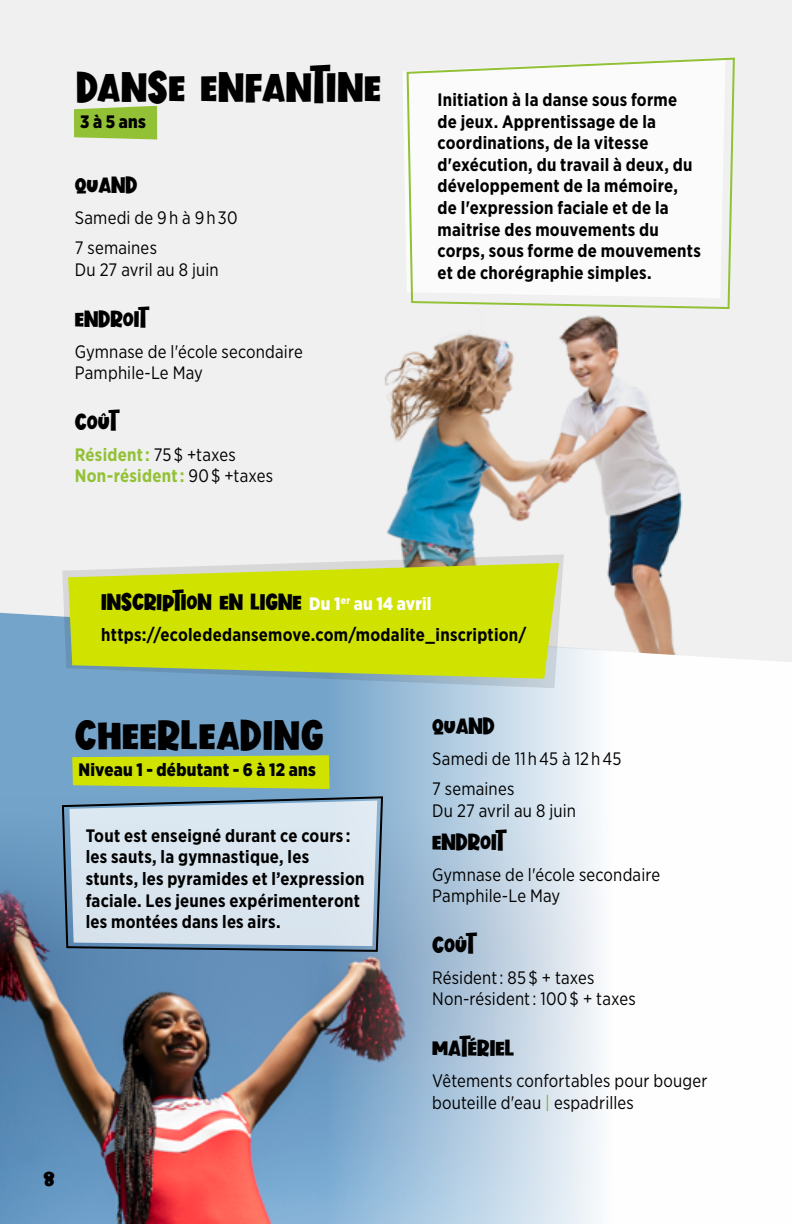
<style>
.page{position:relative;width:792px;height:1224px;background:#fff}
.page>*{position:absolute;margin:0;border:0;box-sizing:border-box;transform-origin:0 0}
.t1{font:40px "Blitzen Deer";letter-spacing:.02em;color:#000}
.t2{font:22px "Blitzen Deer";color:#000}
.t3{font:700 18px/21.6px "Gotham Narrow";letter-spacing:.015em;color:#000;scale:.95 1}
.t4{font:18px/21.6px "Gotham Narrow";letter-spacing:.01em;color:#000;scale:.95 1}
.t5{font:700 18px/21.6px "Gotham Narrow";letter-spacing:.015em;color:#92c136;scale:.95 1}
.t6{font:900 18px "Gotham Narrow";letter-spacing:.02em;color:#000;scale:.95 1}
.s1{font-weight:400;color:#000}
.s2{font-family:"Gotham Narrow";font-weight:900;font-size:18px;color:#fff}
.s3{color:#92c136}
</style>
<div class="page">
<div style="left:0;top:0;width:792px;height:859px;background:#f0f0f0"></div>
<img style="left:384px;top:315px;width:299px;height:297px">
<svg style="left:74px;top:106px;width:83px;height:33px;background:#98c442"></svg>
<svg style="left:406px;top:57px;width:329px;height:252px"></svg>
<svg style="left:0;top:612px;width:792px;height:247px"></svg>
<img style="left:0;top:797px;width:632px;height:427px">
<svg style="left:72px;top:755px;width:258px;height:34px;background:#c6db13"></svg>
<svg style="left:62px;top:554px;width:502px;height:134px"></svg>
<svg style="left:68px;top:563px;width:491px;height:116px;background:#cadd1c"></svg>
<svg style="left:61px;top:795px;width:323px;height:158px;background:#c3d3e0"></svg>
<h1 class="t1" style="left:77px;top:63px;width:306px">DANSE ENFANTINE</h1>
<p class="t6" style="left:80px;top:110px;width:71px">3 à 5 ans</p>
<p class="t2" style="left:75px;top:172px;width:64px">QUAND</p>
<p class="t4" style="left:75px;top:202px;width:173px;line-height:30.6px">Samedi de 9 h à 9 h 30<br>7 semaines</p>
<p class="t4" style="left:75px;top:259px;width:153px">Du 27 avril au 8 juin</p>
<p class="t2" style="left:75px;top:305px;width:73px">ENDROIT</p>
<p class="t4" style="left:75px;top:340px;width:242px">Gymnase de l'école secondaire<br>Pamphile-Le May</p>
<p class="t2" style="left:75px;top:409px;width:44px">COÛT</p>
<p class="t5" style="left:75px;top:444px;width:210px">Résident : <span class="s1">75 $ +taxes<br></span>Non-résident : <span class="s1">90 $ +taxes</span></p>
<p class="t3" style="left:438px;top:89px;width:279px">Initiation à la danse sous forme de jeux. Apprentissage de la coordinations, de la vitesse d'exécution, du travail à deux, du développement de la mémoire, de l'expression faciale et de la maitrise des mouvements du corps, sous forme de mouvements et de chorégraphie simples.</p>
<p class="t2" style="left:101px;top:588px;width:332px">INSCRIPTION EN LIGNE <span class="s2">Du 1</span><sup>er</sup> <span class="s2">au 14 avril</span></p>
<p class="t3" style="left:101px;top:623px;width:449px">https://ecolededansemove.com/modalite_inscription/</p>
<h1 class="t1" style="left:75px;top:711px;width:250px">CHEERLEADING</h1>
<p class="t6" style="left:78px;top:758px;width:251px">Niveau 1 - débutant - 6 à 12 ans</p>
<p class="t3" style="left:86px;top:824px;width:295px">Tout est enseigné durant ce cours : les sauts, la gymnastique, les stunts, les pyramides et l’expression faciale. Les jeunes expérimenteront les montées dans les airs.</p>
<p class="t2" style="left:43px;top:1165px;width:13px">8</p>
<p class="t2" style="left:432px;top:713px;width:64px">QUAND</p>
<p class="t4" style="left:432px;top:743px;width:201px;line-height:30.6px">Samedi de 11 h 45 à 12 h 45<br>7 semaines</p>
<p class="t4" style="left:432px;top:800px;width:153px">Du 27 avril au 8 juin</p>
<p class="t2" style="left:432px;top:828px;width:73px">ENDROIT</p>
<p class="t4" style="left:432px;top:863px;width:242px">Gymnase de l'école secondaire<br>Pamphile-Le May</p>
<p class="t2" style="left:432px;top:932px;width:44px">COÛT</p>
<p class="t4" style="left:432px;top:966px;width:216px">Résident : 85 $ + taxes<br>Non-résident : 100 $ + taxes</p>
<p class="t2" style="left:432px;top:1035px;width:83px">MATÉRIEL</p>
<p class="t4" style="left:432px;top:1070px;width:291px">Vêtements confortables pour bouger bouteille d'eau <span class="s3">|</span> espadrilles</p>
</div>
